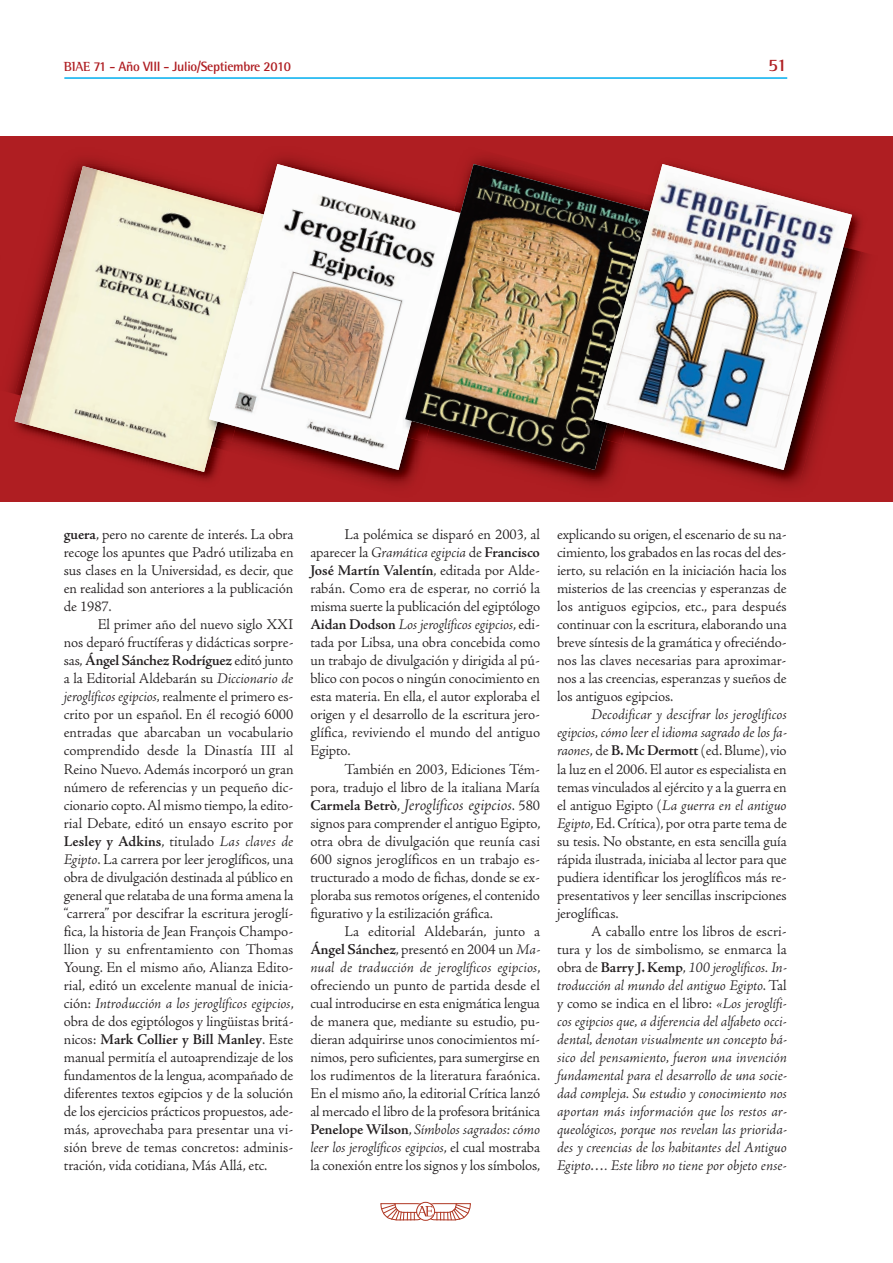
<style>
.page{position:relative;width:893px;height:1263px;background:#fff}
.page>*{position:absolute;margin:0;border:0;box-sizing:border-box;transform-origin:0 0}
.t1{font:700 18px "Rotis Semi Serif";color:#af1e22}
.t2{font:italic 300 16.5px "Adobe Jenson Pro";color:#231f20}
.t3{font:300 15px/18px "Adobe Jenson Pro";letter-spacing:-.005em;color:#231f20;text-align:justify}
.t4{font:italic 300 15px/18px "Adobe Jenson Pro";letter-spacing:-.005em;color:#231f20;text-align:justify}
.t5{font:700 13.5px "Rotis Semi Sans";letter-spacing:-.025em;color:#af1e22}
.s1{font-family:"Rotis Semi Serif"}
.s2{font-weight:600}
.s3{font-style:italic}
.s4{font-weight:600;font-style:normal;font-size:15px}
.s5{font-style:normal;font-size:15px}
.s6{font-style:normal}
.s7{font-weight:600;font-style:normal}
</style>
<div class="page">
<div style="left:0;top:136px;width:893px;height:366px;background:#af1e22"></div>
<hr style="left:64px;top:77px;width:723px;height:2px;background:#00aeef">
<div style="left:416px;top:1202px;width:19px;height:19px;border:1px solid #af3723;border-radius:50%"></div>
<svg style="left:380px;top:1203px;width:91px;height:18px"></svg>
<img style="left:14px;top:420px;width:203px;height:61px">
<img style="left:15px;top:166px;width:202px;height:306px">
<img style="left:198px;top:213px;width:11px;height:225px">
<img style="left:209px;top:164px;width:196px;height:306px">
<img style="left:394px;top:211px;width:11px;height:226px">
<img style="left:405px;top:164px;width:189px;height:306px">
<img style="left:722px;top:212px;width:140px;height:275px">
<img style="left:583px;top:209px;width:11px;height:230px">
<img style="left:594px;top:164px;width:258px;height:306px">
<p class="t5" style="left:64px;top:62px;width:229px"><span class="s1">BIAE</span> 71 - Año VIII - Julio/Septiembre 2010</p>
<p class="t1" style="left:768px;top:58px;width:20px">51</p>
<p class="t3" style="left:64px;top:527px;width:231px"><span class="s2">guera</span>, pero no carente de interés. La obra recoge los apuntes que Padró utilizaba en sus clases en la Universidad, es decir, que en realidad son anteriores a la publicación de 1987.</p>
<p class="t3" style="left:64px;top:617px;width:232px;text-indent:34px">El primer año del nuevo siglo XXI nos deparó fructíferas y didácticas sorpre&shy;sas, <span class="s2">Ángel Sánchez Rodríguez</span> editó junto a la Editorial Aldebarán su <span class="s3">Diccionario de jeroglíficos egipcios,</span> realmente el primero es&shy;crito por un español. En él recogió 6000 entradas que abarcaban un vocabulario comprendido desde la Dinastía III al Reino Nuevo. Además incorporó un gran número de referencias y un pequeño dic&shy;cionario copto. Al mismo tiempo, la edito&shy;rial Debate, editó un ensayo escrito por <span class="s2">Lesley y Adkins</span>, titulado <span class="s3">Las claves de Egipto</span>. La carrera por leer jeroglíficos, una obra de divulgación destinada al público en general que relataba de una forma amena la “carrera” por descifrar la escritura jeroglí&shy;fica, la historia de Jean François Champo&shy;llion y su enfrentamiento con Thomas Young. En el mismo año, Alianza Edito&shy;rial, editó un excelente manual de inicia&shy;ción: <span class="s3">Introducción a los jeroglíficos egipcios</span>, obra de dos egiptólogos y lingüistas britá&shy;nicos: <span class="s2">Mark Collier y Bill Manley</span>. Este manual permitía el autoaprendizaje de los fundamentos de la lengua, acompañado de diferentes textos egipcios y de la solución de los ejercicios prácticos propuestos, ade&shy;más, aprovechaba para presentar una vi&shy;sión breve de temas concretos: adminis&shy;tración, vida cotidiana, Más Allá, etc.</p>
<p class="t3" style="left:310px;top:527px;width:231px;text-indent:34px">La polémica se disparó en 2003, al aparecer la <span class="s3">Gramática egipcia</span> de <span class="s2">Francisco José Martín Valentín</span>, editada por Alde&shy;rabán. Como era de esperar, no corrió la misma suerte la publicación del egiptólogo <span class="s2">Aidan Dodson</span> <span class="s3">Los jeroglíficos egipcios</span>, edi&shy;tada por Libsa, una obra concebida como un trabajo de divulgación y dirigida al pú&shy;blico con pocos o ningún conocimiento en esta materia. En ella, el autor exploraba el origen y el desarrollo de la escritura jero&shy;glífica, reviviendo el mundo del antiguo Egipto.</p>
<p class="t3" style="left:310px;top:761px;width:231px;text-align:right">También en 2003, Ediciones Tém-<br>pora, tradujo el libro de la italiana María</p>
<p class="t2" style="left:310px;top:798px;width:231px"><span class="s4">Carmela Betrò</span><span class="s5">,</span> Jeroglíficos egipcios<span class="s5">. 580</span></p>
<p class="t3" style="left:310px;top:815px;width:232px">signos para comprender el antiguo Egipto, otra obra de divulgación que reunía casi 600 signos jeroglíficos en un trabajo es&shy;tructurado a modo de fichas, donde se ex&shy;ploraba sus remotos orígenes, el contenido figurativo y la estilización gráfica.</p>
<p class="t3" style="left:310px;top:923px;width:232px;text-indent:34px">La editorial Aldebarán, junto a <span class="s2">Ángel Sánchez</span>, presentó en 2004 un <span class="s3">Ma&shy;nual de traducción de jeroglíficos egipcios</span>, ofreciendo un punto de partida desde el cual introducirse en esta enigmática lengua de manera que, mediante su estudio, pu&shy;dieran adquirirse unos conocimientos mí&shy;nimos, pero suficientes, para sumergirse en los rudimentos de la literatura faraónica.<br>En el mismo año, la editorial Crítica lanzó al mercado el libro de la profesora británica <span class="s2">Penelope Wilson</span>, <span class="s3">Símbolos sagrados: cómo leer los jeroglíficos egipcios</span>, el cual mostraba la conexión entre los signos y los símbolos,</p>
<p class="t3" style="left:557px;top:527px;width:231px">explicando su origen, el escenario de su na&shy;cimiento, los grabados en las rocas del des&shy;ierto, su relación en la iniciación hacia los misterios de las creencias y esperanzas de los antiguos egipcios, etc., para después continuar con la escritura, elaborando una breve síntesis de la gramática y ofreciéndo&shy;nos las claves necesarias para aproximar&shy;nos a las creencias, esperanzas y sueños de los antiguos egipcios.</p>
<p class="t3" style="left:557px;top:707px;width:231px;text-indent:34px"><span class="s3">Decodificar y descifrar los jeroglíficos egipcios, cómo leer el idioma sagrado de los fa&shy;raones</span>, de <span class="s2">B. Mc Dermott</span> (ed. Blume), vio la luz en el 2006. El autor es especialista en temas vinculados al ejército y a la guerra en el antiguo Egipto (<span class="s3">La guerra en el antiguo Egipto</span>, Ed. Crítica), por otra parte tema de su tesis. No obstante, en esta sencilla guía rápida ilustrada, iniciaba al lector para que pudiera identificar los jeroglíficos más re&shy;presentativos y leer sencillas inscripciones jeroglíficas.</p>
<p class="t4" style="left:557px;top:923px;width:231px;text-indent:34px"><span class="s6">A caballo entre los libros de escri&shy;tura y los de simbolismo, se enmarca la obra de</span> <span class="s7">Barry J. Kemp</span><span class="s6">,</span> 100 jeroglíficos. In&shy;troducción al mundo del antiguo Egipto<span class="s6">. Tal y como se indica en el libro:</span> «Los jeroglífi&shy;cos egipcios que, a diferencia del alfabeto occi&shy;dental, denotan visualmente un concepto bá&shy;sico del pensamiento, fueron una invención fundamental para el desarrollo de una socie&shy;dad compleja. Su estudio y conocimiento nos aportan más información que los restos ar&shy;queológicos, porque nos revelan las priorida&shy;des y creencias de los habitantes del Antiguo Egipto…. Este libro no tiene por objeto ense-</p>
</div>
